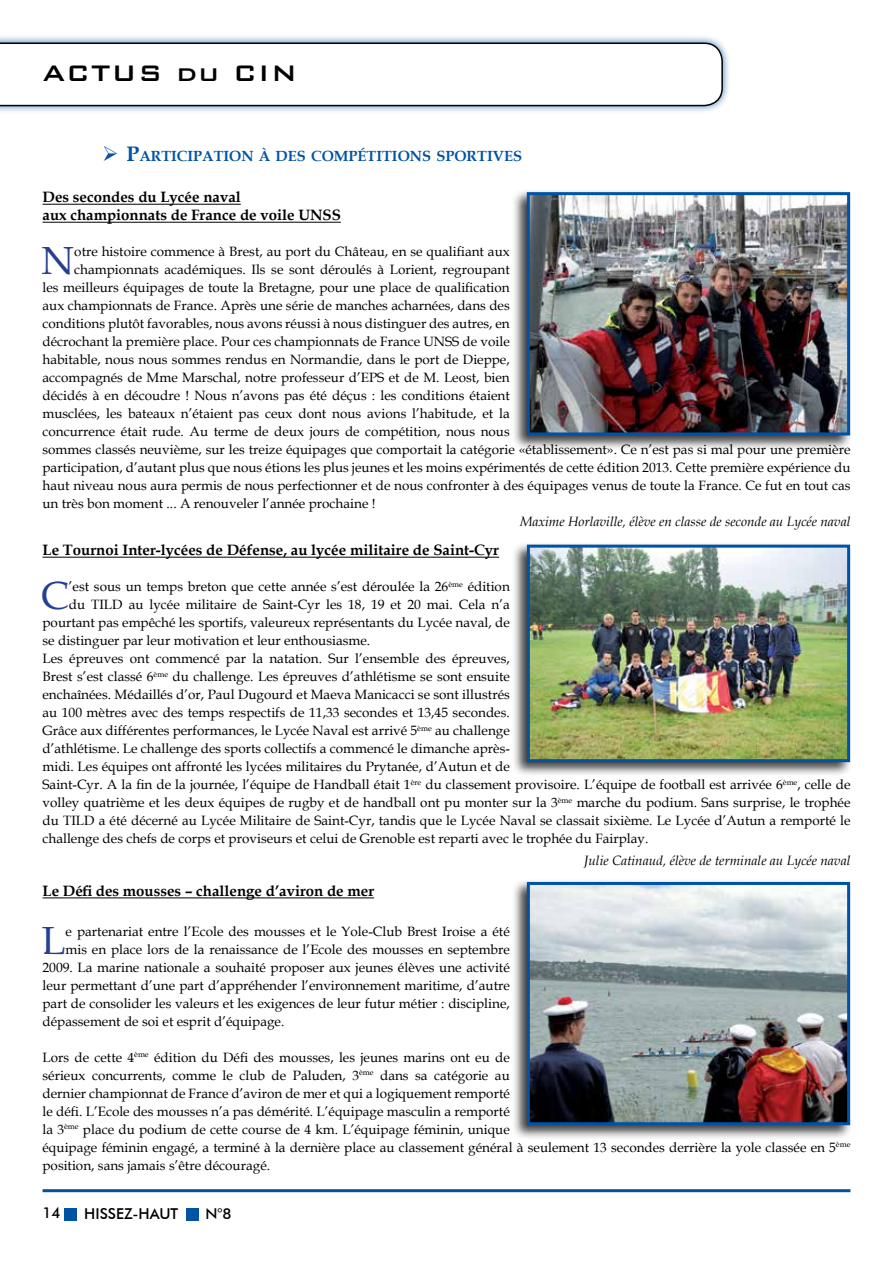
<style>
.page{position:relative;width:893px;height:1263px;background:#fff}
.page>*{position:absolute;margin:0;border:0;box-sizing:border-box;transform-origin:0 0}
.t1{font:39.3px "Book Antiqua";color:#25408f}
.t2{font:500 30px "Bank Gothic BT";color:#000}
.t3{font:700 15px/18px "Book Antiqua";color:#000}
.t4{font:500 15px "Futura BT";color:#000}
.t5{font:700 14.7px "Book Antiqua";color:#0052a4}
.t6{font:13.5px/18px "Book Antiqua";color:#000}
.t7{font:italic 13.5px "Book Antiqua";color:#000}
.s1{font-size:21px}
</style>
<div class="page">
<hr style="left:43px;top:1189px;width:807px;height:3px;background:#0052a4">
<div style="left:186px;top:1208px;width:13px;height:12px;background:#0052a4"></div>
<div style="left:64px;top:1208px;width:13px;height:12px;background:#0052a4"></div>
<div style="left:0;top:34px;width:731px;height:80px;background:#0052a4;opacity:.75"></div>
<svg style="left:0;top:42px;width:724px;height:65px"></svg>
<hr style="left:43px;top:204px;width:198px;height:1px;background:#000">
<hr style="left:43px;top:222px;width:298px;height:1px;background:#000">
<hr style="left:43px;top:557px;width:456px;height:1px;background:#000">
<hr style="left:43px;top:897px;width:331px;height:1px;background:#000">
<div style="left:512px;top:189px;width:341px;height:262px;background:#000;opacity:.75"></div>
<img style="left:531px;top:196px;width:315px;height:235px">
<div style="left:527px;top:192px;width:323px;height:243px;border:3px solid #0052a4"></div>
<div style="left:512px;top:542px;width:341px;height:235px;background:#000;opacity:.75"></div>
<img style="left:531px;top:549px;width:315px;height:209px">
<div style="left:527px;top:545px;width:323px;height:217px;border:3px solid #0052a4"></div>
<div style="left:512px;top:879px;width:341px;height:261px;background:#000;opacity:.75"></div>
<img style="left:531px;top:886px;width:315px;height:235px">
<div style="left:527px;top:882px;width:323px;height:243px;border:3px solid #0052a4"></div>
<h2 class="t2" style="left:43px;top:57px;width:256px">ACTUS du CI N</h2>
<p class="t5" style="left:102px;top:146px;width:422px">➢ <span class="s1">P</span>ARTICIPATION À DES COMPÉTITIONS SPORTIVES</p>
<p class="t3" style="left:43px;top:188px;width:300px">Des secondes du Lycée naval<br>aux championnats de France de voile UNSS</p>
<h1 class="t1" style="left:42px;top:234px;width:34px">N</h1>
<p class="t6" style="left:74px;top:242px;width:437px">otre histoire commence à Brest, au port du Château, en se qualifiant aux</p>
<p class="t6" style="left:74px;top:260px;width:437px">championnats académiques. Ils se sont déroulés à Lorient, regroupant</p>
<p class="t6" style="left:43px;top:278px;width:469px">les meilleurs équipages de toute la Bretagne, pour une place de qualification</p>
<p class="t6" style="left:43px;top:296px;width:469px">aux championnats de France. Après une série de manches acharnées, dans des</p>
<p class="t6" style="left:43px;top:314px;width:469px">conditions plutôt favorables, nous avons réussi à nous distinguer des autres, en</p>
<p class="t6" style="left:43px;top:332px;width:469px">décrochant la première place. Pour ces championnats de France UNSS de voile</p>
<p class="t6" style="left:43px;top:350px;width:469px">habitable, nous nous sommes rendus en Normandie, dans le port de Dieppe,</p>
<p class="t6" style="left:43px;top:368px;width:469px">accompagnés de Mme Marschal, notre professeur d’EPS et de M. Leost, bien</p>
<p class="t6" style="left:43px;top:386px;width:469px">décidés à en découdre ! Nous n’avons pas été déçus : les conditions étaient</p>
<p class="t6" style="left:43px;top:404px;width:469px">musclées, les bateaux n’étaient pas ceux dont nous avions l’habitude, et la</p>
<p class="t6" style="left:43px;top:422px;width:469px">concurrence était rude. Au terme de deux jours de compétition, nous nous</p>
<p class="t6" style="left:43px;top:440px;width:809px">sommes classés neuvième, sur les treize équipages que comportait la catégorie «établissement». Ce n’est pas si mal pour une première</p>
<p class="t6" style="left:43px;top:458px;width:809px">participation, d’autant plus que nous étions les plus jeunes et les moins expérimentés de cette édition 2013. Cette première expérience du</p>
<p class="t6" style="left:43px;top:476px;width:809px">haut niveau nous aura permis de nous perfectionner et de nous confronter à des équipages venus de toute la France. Ce fut en tout cas</p>
<p class="t6" style="left:43px;top:494px;width:335px">un très bon moment ... A renouveler l’année prochaine !</p>
<p class="t7" style="left:520px;top:512px;width:332px">Maxime Horlaville, élève en classe de seconde au Lycée naval</p>
<p class="t3" style="left:43px;top:541px;width:458px">Le Tournoi Inter-lycées de Défense, au lycée militaire de Saint-Cyr</p>
<h1 class="t1" style="left:41px;top:568px;width:29px">C</h1>
<p class="t6" style="left:69px;top:577px;width:443px">’est sous un temps breton que cette année s’est déroulée la 26<sup>ème</sup> édition</p>
<p class="t6" style="left:69px;top:595px;width:443px">du TILD au lycée militaire de Saint-Cyr les 18, 19 et 20 mai. Cela n’a</p>
<p class="t6" style="left:43px;top:613px;width:469px">pourtant pas empêché les sportifs, valeureux représentants du Lycée naval, de</p>
<p class="t6" style="left:43px;top:631px;width:329px">se distinguer par leur motivation et leur enthousiasme.</p>
<p class="t6" style="left:43px;top:649px;width:469px">Les épreuves ont commencé par la natation. Sur l’ensemble des épreuves,</p>
<p class="t6" style="left:43px;top:667px;width:469px">Brest s’est classé 6<sup>ème</sup> du challenge. Les épreuves d’athlétisme se sont ensuite</p>
<p class="t6" style="left:43px;top:685px;width:469px">enchaînées. Médaillés d’or, Paul Dugourd et Maeva Manicacci se sont illustrés</p>
<p class="t6" style="left:43px;top:703px;width:469px">au 100 mètres avec des temps respectifs de 11,33 secondes et 13,45 secondes.</p>
<p class="t6" style="left:43px;top:721px;width:469px">Grâce aux différentes performances, le Lycée Naval est arrivé 5<sup>ème</sup> au challenge</p>
<p class="t6" style="left:43px;top:739px;width:469px">d’athlétisme. Le challenge des sports collectifs a commencé le dimanche après-</p>
<p class="t6" style="left:43px;top:757px;width:469px">midi. Les équipes ont affronté les lycées militaires du Prytanée, d’Autun et de</p>
<p class="t6" style="left:43px;top:775px;width:809px">Saint-Cyr. A la fin de la journée, l’équipe de Handball était 1<sup>ère</sup> du classement provisoire. L’équipe de football est arrivée 6<sup>ème</sup>, celle de</p>
<p class="t6" style="left:43px;top:793px;width:809px">volley quatrième et les deux équipes de rugby et de handball ont pu monter sur la 3<sup>ème</sup> marche du podium. Sans surprise, le trophée</p>
<p class="t6" style="left:43px;top:811px;width:809px">du TILD a été décerné au Lycée Militaire de Saint-Cyr, tandis que le Lycée Naval se classait sixième. Le Lycée d’Autun a remporté le</p>
<p class="t6" style="left:43px;top:829px;width:607px">challenge des chefs de corps et proviseurs et celui de Grenoble est reparti avec le trophée du Fairplay.</p>
<p class="t7" style="left:584px;top:851px;width:268px">Julie Catinaud, élève de terminale au Lycée naval</p>
<p class="t3" style="left:43px;top:882px;width:333px">Le Défi des mousses – challenge d’aviron de mer</p>
<h1 class="t1" style="left:42px;top:913px;width:25px">L</h1>
<p class="t6" style="left:66px;top:922px;width:446px">e partenariat entre l’Ecole des mousses et le Yole-Club Brest Iroise a été</p>
<p class="t6" style="left:66px;top:940px;width:446px">mis en place lors de la renaissance de l’Ecole des mousses en septembre</p>
<p class="t6" style="left:43px;top:958px;width:469px">2009. La marine nationale a souhaité proposer aux jeunes élèves une activité</p>
<p class="t6" style="left:43px;top:976px;width:469px">leur permettant d’une part d’appréhender l’environnement maritime, d’autre</p>
<p class="t6" style="left:43px;top:994px;width:469px">part de consolider les valeurs et les exigences de leur futur métier : discipline,</p>
<p class="t6" style="left:43px;top:1012px;width:243px">dépassement de soi et esprit d’équipage.</p>
<p class="t6" style="left:43px;top:1048px;width:809px">Lors de cette 4<sup>ème</sup> édition du Défi des mousses, les jeunes marins ont eu de<br>sérieux concurrents, comme le club de Paluden, 3<sup>ème</sup> dans sa catégorie au<br>dernier championnat de France d’aviron de mer et qui a logiquement remporté<br>le défi. L’Ecole des mousses n’a pas démérité. L’équipage masculin a remporté<br>la 3<sup>ème</sup> place du podium de cette course de 4 km. L’équipage féminin, unique<br>équipage féminin engagé, a terminé à la dernière place au classement général à seulement 13 secondes derrière la yole classée en 5<sup>ème </sup>position, sans jamais s’être découragé.</p>
<p class="t4" style="left:43px;top:1204px;width:20px">14</p>
<p class="t4" style="left:84px;top:1205px;width:96px">HISSEZ-HAUT</p>
<p class="t4" style="left:205px;top:1205px;width:28px">N°8</p>
</div>
